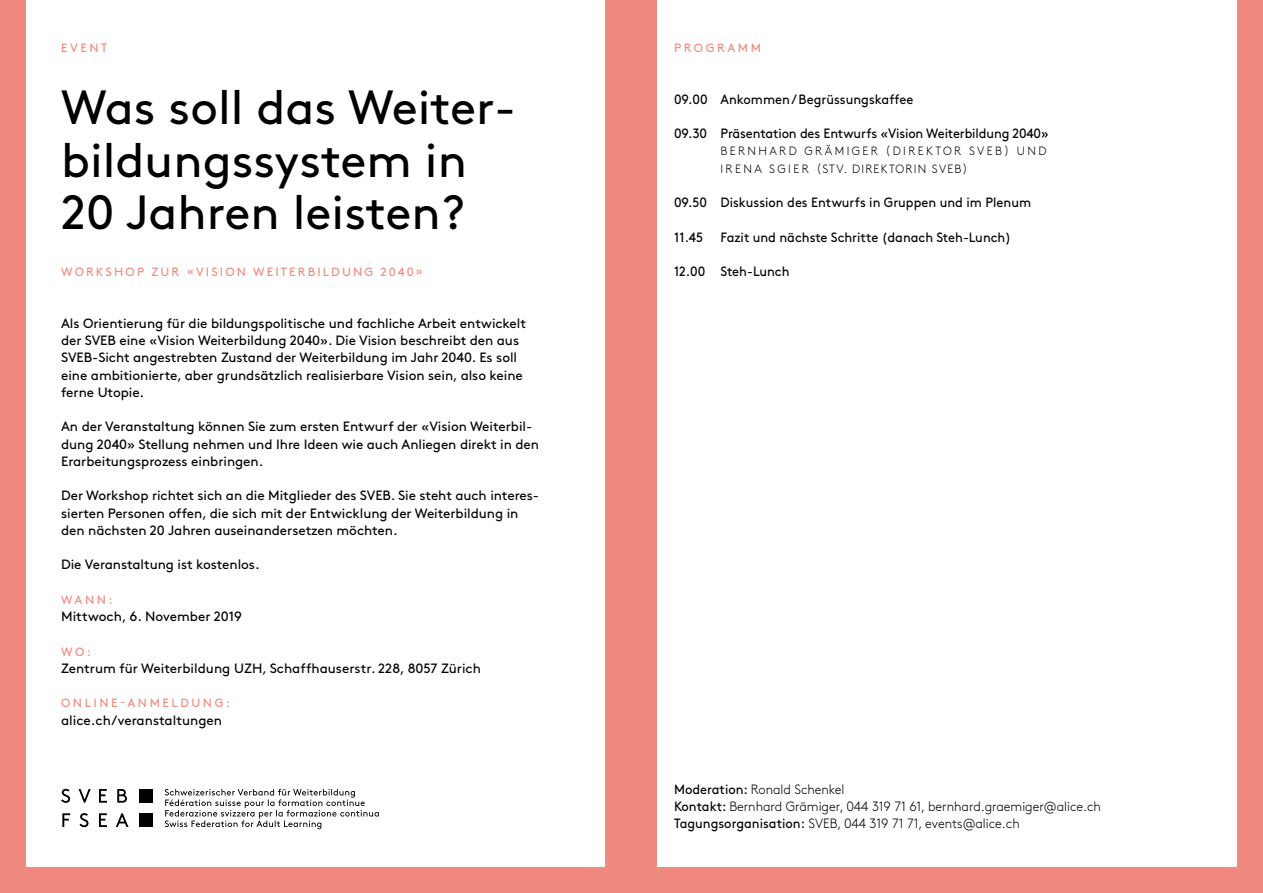
<style>
.page{position:relative;width:1263px;height:893px;background:#fff}
.page>*{position:absolute;margin:0;border:0;box-sizing:border-box;transform-origin:0 0}
.t1{font:48px/52.5px "Brown Pro";color:#000}
.t2{font:13.5px/17.2px "Brown Pro";letter-spacing:-.005em;color:#000}
.t3{font:13.5px "Brown Pro";letter-spacing:-.005em;color:#000;scale:.95 1}
.t4{font:300 13.5px/17.2px "Brown Pro";color:#000;scale:.95 1}
.t5{font:300 12px/17.2px "Brown Pro";letter-spacing:.21em;color:#000;scale:.95 1}
.t6{font:12px "Brown Pro";letter-spacing:.18em;color:#f18a7e}
.t7{font:12px "Brown Pro";letter-spacing:.21em;color:#f18a7e}
.s1{font-weight:400}
</style>
<div class="page">
<div style="left:0;top:0;width:26px;height:893px;background:#f18a7e"></div>
<div style="left:606px;top:0;width:51px;height:893px;background:#f18a7e"></div>
<div style="left:1237px;top:0;width:26px;height:893px;background:#f18a7e"></div>
<div style="left:0;top:867px;width:1263px;height:26px;background:#f18a7e"></div>
<div style="left:139px;top:789px;width:14px;height:14px;background:#000"></div>
<div style="left:139px;top:813px;width:14px;height:14px;background:#000"></div>
<svg style="left:165px;top:789px;width:214px;height:40px"></svg>
<svg style="left:61px;top:789px;width:9px;height:14px"></svg>
<svg style="left:79px;top:789px;width:12px;height:14px"></svg>
<svg style="left:99px;top:789px;width:8px;height:14px"></svg>
<svg style="left:117px;top:789px;width:10px;height:14px"></svg>
<svg style="left:62px;top:813px;width:8px;height:14px"></svg>
<svg style="left:79px;top:813px;width:9px;height:14px"></svg>
<svg style="left:99px;top:813px;width:8px;height:14px"></svg>
<svg style="left:116px;top:813px;width:12px;height:14px"></svg>
<p class="t6" style="left:61px;top:38px;width:48px">EVENT</p>
<h1 class="t1" style="left:61px;top:77px;width:457px">Was soll das Weiter&shy;bildungssystem in<br>20 Jahren leisten?</h1>
<p class="t6" style="left:61px;top:263px;width:363px">WORKSHOP ZUR «VISION WEITERBILDUNG 2040»</p>
<p class="t2" style="left:61px;top:313px;width:466px">Als Orientierung für die bildungspolitische und fachliche Arbeit entwickelt der SVEB eine «Vision Weiterbildung 2040». Die Vision beschreibt den aus SVEB-Sicht angestrebten Zustand der Weiterbildung im Jahr 2040. Es soll eine ambitionierte, aber grundsätzlich realisierbare Vision sein, also keine ferne Utopie.</p>
<p class="t2" style="left:61px;top:417px;width:479px">An der Veranstaltung können Sie zum ersten Entwurf der «Vision Weiterbil&shy;dung 2040» Stellung nehmen und Ihre Ideen wie auch Anliegen direkt in den<br>Erarbeitungsprozess einbringen.</p>
<p class="t2" style="left:61px;top:486px;width:479px">Der Workshop richtet sich an die Mitglieder des SVEB. Sie steht auch interes&shy;sierten Personen offen, die sich mit der Entwicklung der Weiterbildung in den nächsten 20 Jahren auseinandersetzen möchten.</p>
<p class="t2" style="left:61px;top:555px;width:200px">Die Veranstaltung ist kostenlos.</p>
<p class="t6" style="left:61px;top:590px;width:53px">WANN:</p>
<p class="t2" style="left:61px;top:607px;width:183px">Mittwoch, 6. November 2019</p>
<p class="t6" style="left:61px;top:642px;width:31px">WO:</p>
<p class="t2" style="left:61px;top:658px;width:421px">Zentrum für Weiterbildung UZH, Schaffhauserstr. 228, 8057 Zürich</p>
<p class="t7" style="left:61px;top:694px;width:170px">ONLINE-ANMELDUNG:</p>
<p class="t2" style="left:61px;top:710px;width:162px">alice.ch/veranstaltungen</p>
<p class="t7" style="left:674px;top:38px;width:88px">PROGRAMM</p>
<p class="t3" style="left:674px;top:89px;width:254px">09.00 Ankommen / Begrüssungskaffee</p>
<p class="t3" style="left:674px;top:123px;width:396px">09.30 Präsentation des Entwurfs «Vision Weiterbildung 2040»</p>
<p class="t5" style="left:720px;top:142px;width:345px">BERNHARD GRÄMIGER (DIREKTOR SVEB) UND<br>IRENA SGIER (STV. DIREKTORIN SVEB)</p>
<p class="t3" style="left:674px;top:192px;width:377px">09.50 Diskussion des Entwurfs in Gruppen und im Plenum</p>
<p class="t3" style="left:674px;top:227px;width:32px">11.45</p>
<p class="t3" style="left:720px;top:227px;width:307px">Fazit und nächste Schritte (danach Steh-Lunch)</p>
<p class="t3" style="left:674px;top:261px;width:123px">12.00 Steh-Lunch</p>
<p class="t4" style="left:674px;top:779px;width:451px"><span class="s1">Moderation:</span> Ronald Schenkel<br><span class="s1">Kontakt:</span> Bernhard Grämiger, 044 319 71 61, bernhard.graemiger@alice.ch<br><span class="s1">Tagungsorganisation:</span> SVEB, 044 319 71 71, events@alice.ch</p>
</div>
